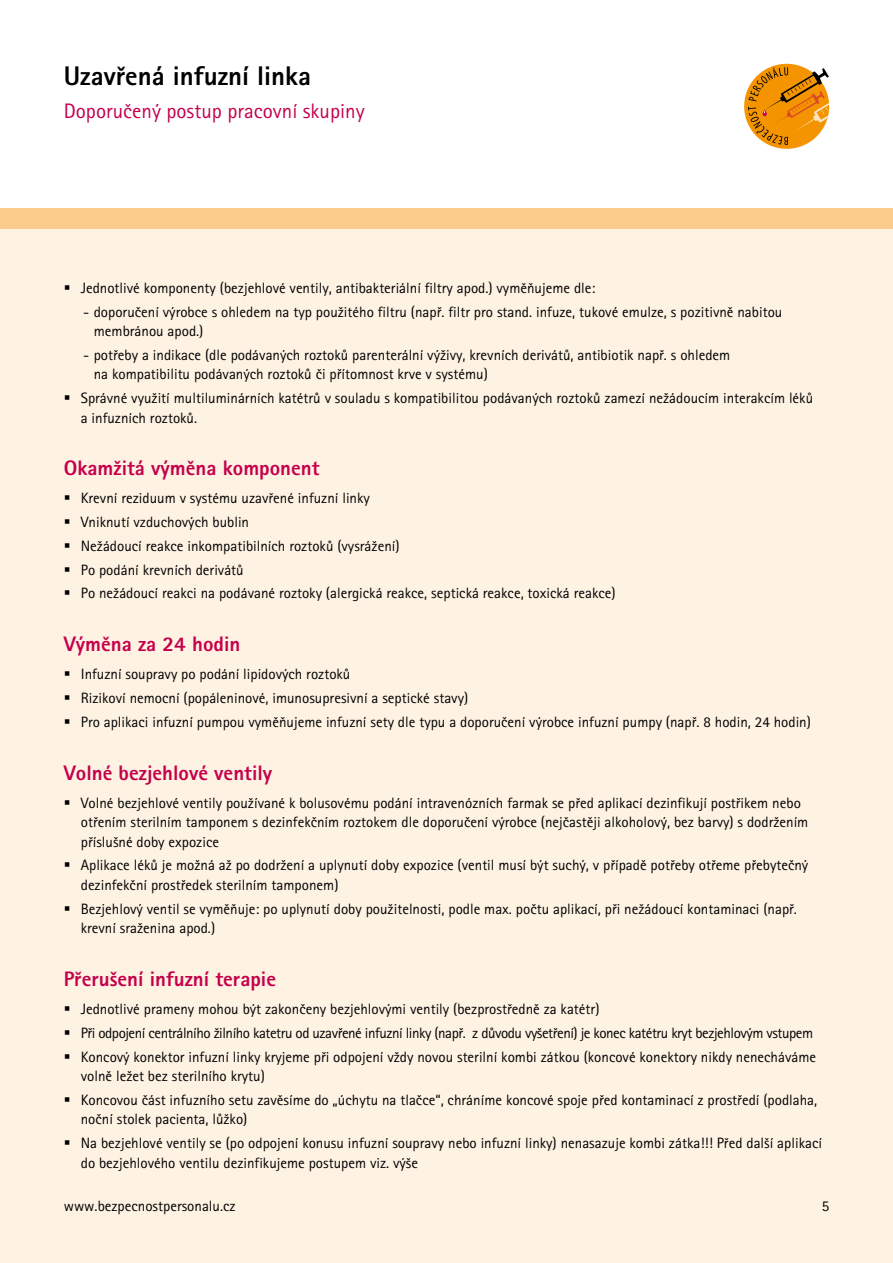
<style>
.page{position:relative;width:893px;height:1263px;background:#fff}
.page>*{position:absolute;margin:0;border:0;box-sizing:border-box;transform-origin:0 0}
.t1{font:27px "Rotis Sans Serif Extra Bold CE";color:#000}
.t2{font:21px "Rotis Sans Serif Extra Bold CE";color:#c5004b}
.t3{font:21px "Rotis Sans Serif CE";color:#c5004b}
.t4{font:15px/23.7px "Rotis Sans Serif CE";color:#000}
</style>
<div class="page">
<div style="left:0;top:208px;width:893px;height:727px;background:#fbcb8c"></div>
<div style="left:0;top:230px;width:893px;height:1033px;background:#fef2e3"></div>
<svg style="left:744px;top:64px;width:85px;height:85px"></svg>
<h1 class="t1" style="left:64px;top:59px;width:249px">Uzavřená infuzní linka</h1>
<h2 class="t3" style="left:64px;top:99px;width:302px">Doporučený postup pracovní skupiny</h2>
<p class="t4" style="left:81px;top:276px;width:516px">Jednotlivé komponenty (bezjehlové ventily, antibakteriální filtry apod.) vyměňujeme dle:</p>
<p class="t4" style="left:94px;top:302px;width:690px;line-height:19.5px;text-indent:-10px">- doporučení výrobce s ohledem na typ použitého filtru (např. filtr pro stand. infuze, tukové emulze, s pozitivně nabitou membránou apod.)</p>
<p class="t4" style="left:94px;top:345px;width:638px;line-height:19.5px;text-indent:-10px">- potřeby a indikace (dle podávaných roztoků parenterální výživy, krevních derivátů, antibiotik např. s ohledem na kompatibilitu podávaných roztoků či přítomnost krve v systému)</p>
<p class="t4" style="left:81px;top:388px;width:734px;line-height:19.5px">Správné využití multiluminárních katétrů v souladu s kompatibilitou podávaných roztoků zamezí nežádoucím interakcím léků a infuzních roztoků.</p>
<h2 class="t2" style="left:64px;top:456px;width:257px">Okamžitá výměna komponent</h2>
<p class="t4" style="left:81px;top:487px;width:536px">Krevní reziduum v systému uzavřené infuzní linky<br>Vniknutí vzduchových bublin<br>Nežádoucí reakce inkompatibilních roztoků (vysrážení)<br>Po podání krevních derivátů<br>Po nežádoucí reakci na podávané roztoky (alergická reakce, septická reakce, toxická reakce)</p>
<h2 class="t2" style="left:64px;top:631px;width:178px">Výměna za 24 hodin</h2>
<p class="t4" style="left:81px;top:662px;width:732px">Infuzní soupravy po podání lipidových roztoků<br>Rizikoví nemocní (popáleninové, imunosupresivní a septické stavy)<br>Pro aplikaci infuzní pumpou vyměňujeme infuzní sety dle typu a doporučení výrobce infuzní pumpy (např. 8 hodin, 24 hodin)</p>
<h2 class="t2" style="left:64px;top:760px;width:210px">Volné bezjehlové ventily</h2>
<p class="t4" style="left:81px;top:793px;width:729px;line-height:19.5px">Volné bezjehlové ventily používané k bolusovému podání intravenózních farmak se před aplikací dezinfikují postřikem nebo otřením sterilním tamponem s dezinfekčním roztokem dle doporučení výrobce (nejčastěji alkoholový, bez barvy) s dodržením příslušné doby expozice</p>
<p class="t4" style="left:81px;top:856px;width:729px;line-height:19.5px">Aplikace léků je možná až po dodržení a uplynutí doby expozice (ventil musí být suchý, v případě potřeby otřeme přebytečný dezinfekční prostředek sterilním tamponem)</p>
<p class="t4" style="left:81px;top:899px;width:718px;line-height:19.5px">Bezjehlový ventil se vyměňuje: po uplynutí doby použitelnosti, podle max. počtu aplikací, při nežádoucí kontaminaci (např. krevní sraženina apod.)</p>
<h2 class="t2" style="left:64px;top:966px;width:214px">Přerušení infuzní terapie</h2>
<p class="t4" style="left:81px;top:997px;width:737px">Jednotlivé prameny mohou být zakončeny bezjehlovými ventily (bezprostředně za katétr)<br>Při odpojení centrálního žilního katetru od uzavřené infuzní linky (např. z důvodu vyšetření) je konec katétru kryt bezjehlovým vstupem<br>Koncový konektor infuzní linky kryjeme při odpojení vždy novou sterilní kombi zátkou (koncové konektory nikdy nenecháváme</p>
<p class="t4" style="left:81px;top:1064px;width:738px">volně ležet bez sterilního krytu)<br>Koncovou část infuzního setu zavěsíme do „úchytu na tlačce“, chráníme koncové spoje před kontaminací z prostředí (podlaha,</p>
<p class="t4" style="left:81px;top:1107px;width:743px">noční stolek pacienta, lůžko)<br>Na bezjehlové ventily se (po odpojení konusu infuzní soupravy nebo infuzní linky) nenasazuje kombi zátka!!! Před další aplikací</p>
<p class="t4" style="left:81px;top:1151px;width:339px">do bezjehlového ventilu dezinfikujeme postupem viz. výše</p>
<p class="t4" style="left:64px;top:1194px;width:173px">www.bezpecnostpersonalu.cz</p>
<p class="t4" style="left:822px;top:1194px;width:9px">5</p>
</div>
